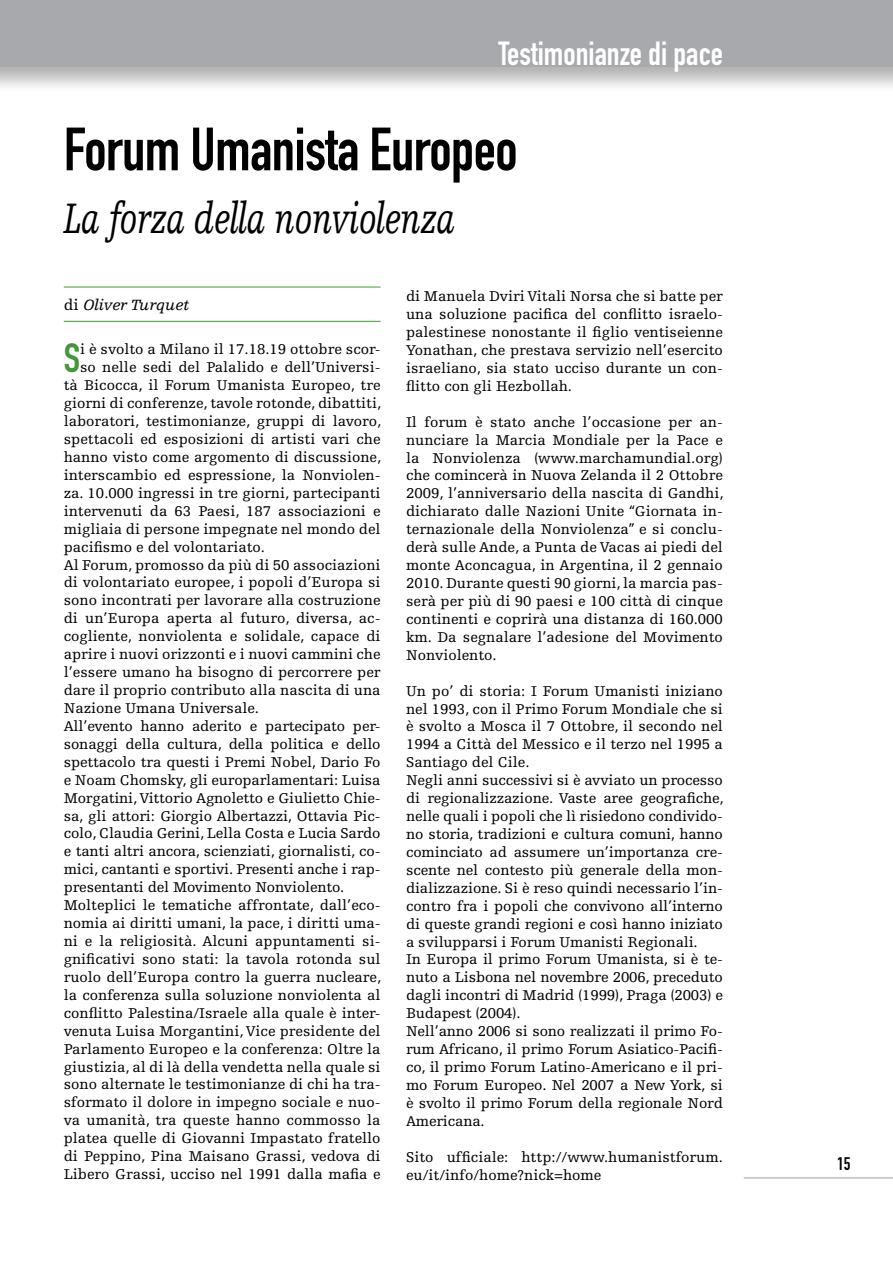
<style>
.page{position:relative;width:893px;height:1263px;background:#fff}
.page>*{position:absolute;margin:0;border:0;box-sizing:border-box;transform-origin:0 0}
.t1{font:60px "DIN Engschrift Std";letter-spacing:-.01em;color:#000}
.t2{font:italic 45px "Egyptienne FLT Std";letter-spacing:-.01em;color:#000;scale:.7 1}
.t3{font:40.2px "DIN Engschrift Std";color:#439639}
.t4{font:33px "DIN Engschrift Std";color:#fff}
.t5{font:18px "DIN Engschrift Std";color:#000}
.t6{font:italic 15.75px "Egyptienne FLT Std";color:#000}
.t7{font:15px/17.9px "Egyptienne FLT Std";color:#000;text-align:justify}
.s1{font-style:normal}
</style>
<div class="page">
<hr style="left:744px;top:1177px;width:149px;height:2px;background:#bcbdc0">
<div style="left:0;top:0;width:893px;height:93px;background:#000;opacity:.3"></div>
<div style="left:0;top:0;width:893px;height:66px;background:#a7a9ac"></div>
<hr style="left:64px;top:287px;width:317px;height:1px;background:#439639">
<hr style="left:64px;top:321px;width:317px;height:1px;background:#439639">
<h3 class="t4" style="left:498px;top:34px;width:226px">Testimonianze di pace</h3>
<h1 class="t1" style="left:64px;top:114px;width:455px">Forum Umanista Europeo</h1>
<h2 class="t2" style="left:64px;top:194px;width:561px">La forza della nonviolenza</h2>
<p class="t6" style="left:64px;top:296px;width:127px"><span class="s1">di</span> Oliver Turquet</p>
<h3 class="t3" style="left:64px;top:335px;width:18px">S</h3>
<p class="t7" style="left:80px;top:341px;width:302px">i è svolto a Milano il 17.18.19 ottobre scor-</p>
<p class="t7" style="left:80px;top:359px;width:302px">so nelle sedi del Palalido e dell’Universi-</p>
<p class="t7" style="left:64px;top:377px;width:318px">tà Bicocca, il Forum Umanista Europeo, tre</p>
<p class="t7" style="left:64px;top:395px;width:319px">giorni di conferenze, tavole rotonde, dibattiti,</p>
<p class="t7" style="left:64px;top:412px;width:319px">laboratori, testimonianze, gruppi di lavoro,</p>
<p class="t7" style="left:64px;top:430px;width:318px">spettacoli ed esposizioni di artisti vari che</p>
<p class="t7" style="left:64px;top:448px;width:319px">hanno visto come argomento di discussione,</p>
<p class="t7" style="left:64px;top:466px;width:318px">interscambio ed espressione, la Nonviolen-</p>
<p class="t7" style="left:64px;top:484px;width:318px">za. 10.000 ingressi in tre giorni, partecipanti</p>
<p class="t7" style="left:64px;top:502px;width:318px">intervenuti da 63 Paesi, 187 associazioni e</p>
<p class="t7" style="left:64px;top:520px;width:318px">migliaia di persone impegnate nel mondo del</p>
<p class="t7" style="left:64px;top:538px;width:203px">pacifismo e del volontariato.</p>
<p class="t7" style="left:64px;top:556px;width:318px">Al Forum, promosso da più di 50 associazioni</p>
<p class="t7" style="left:64px;top:574px;width:318px">di volontariato europee, i popoli d’Europa si</p>
<p class="t7" style="left:64px;top:592px;width:318px">sono incontrati per lavorare alla costruzione</p>
<p class="t7" style="left:64px;top:610px;width:318px">di un’Europa aperta al futuro, diversa, ac-</p>
<p class="t7" style="left:64px;top:628px;width:318px">cogliente, nonviolenta e solidale, capace di</p>
<p class="t7" style="left:64px;top:646px;width:318px">aprire i nuovi orizzonti e i nuovi cammini che</p>
<p class="t7" style="left:64px;top:663px;width:318px">l’essere umano ha bisogno di percorrere per</p>
<p class="t7" style="left:64px;top:681px;width:318px">dare il proprio contributo alla nascita di una</p>
<p class="t7" style="left:64px;top:699px;width:197px">Nazione Umana Universale.</p>
<p class="t7" style="left:64px;top:717px;width:318px">All’evento hanno aderito e partecipato per-</p>
<p class="t7" style="left:64px;top:735px;width:318px">sonaggi della cultura, della politica e dello</p>
<p class="t7" style="left:64px;top:753px;width:318px">spettacolo tra questi i Premi Nobel, Dario Fo</p>
<p class="t7" style="left:64px;top:771px;width:318px">e Noam Chomsky, gli europarlamentari: Luisa</p>
<p class="t7" style="left:64px;top:789px;width:318px">Morgatini, Vittorio Agnoletto e Giulietto Chie-</p>
<p class="t7" style="left:64px;top:807px;width:318px">sa, gli attori: Giorgio Albertazzi, Ottavia Pic-</p>
<p class="t7" style="left:64px;top:825px;width:318px">colo, Claudia Gerini, Lella Costa e Lucia Sardo</p>
<p class="t7" style="left:64px;top:843px;width:318px">e tanti altri ancora, scienziati, giornalisti, co-</p>
<p class="t7" style="left:64px;top:861px;width:318px">mici, cantanti e sportivi. Presenti anche i rap-</p>
<p class="t7" style="left:64px;top:879px;width:282px">presentanti del Movimento Nonviolento.</p>
<p class="t7" style="left:64px;top:896px;width:318px">Molteplici le tematiche affrontate, dall’eco-</p>
<p class="t7" style="left:64px;top:914px;width:318px">nomia ai diritti umani, la pace, i diritti uma-</p>
<p class="t7" style="left:64px;top:932px;width:318px">ni e la religiosità. Alcuni appuntamenti si-</p>
<p class="t7" style="left:64px;top:950px;width:318px">gnificativi sono stati: la tavola rotonda sul</p>
<p class="t7" style="left:64px;top:968px;width:319px">ruolo dell’Europa contro la guerra nucleare,</p>
<p class="t7" style="left:64px;top:986px;width:318px">la conferenza sulla soluzione nonviolenta al</p>
<p class="t7" style="left:64px;top:1004px;width:318px">conflitto Palestina/Israele alla quale è inter-</p>
<p class="t7" style="left:64px;top:1022px;width:318px">venuta Luisa Morgantini, Vice presidente del</p>
<p class="t7" style="left:64px;top:1040px;width:318px">Parlamento Europeo e la conferenza: Oltre la</p>
<p class="t7" style="left:64px;top:1058px;width:318px">giustizia, al di là della vendetta nella quale si</p>
<p class="t7" style="left:64px;top:1076px;width:318px">sono alternate le testimonianze di chi ha tra-</p>
<p class="t7" style="left:64px;top:1094px;width:318px">sformato il dolore in impegno sociale e nuo-</p>
<p class="t7" style="left:64px;top:1112px;width:318px">va umanità, tra queste hanno commosso la</p>
<p class="t7" style="left:64px;top:1129px;width:318px">platea quelle di Giovanni Impastato fratello</p>
<p class="t7" style="left:64px;top:1147px;width:318px">di Peppino, Pina Maisano Grassi, vedova di</p>
<p class="t7" style="left:64px;top:1165px;width:318px">Libero Grassi, ucciso nel 1991 dalla mafia e</p>
<p class="t7" style="left:406px;top:287px;width:318px">di Manuela Dviri Vitali Norsa che si batte per una soluzione pacifica del conflitto israelo&shy;palestinese nonostante il figlio ventiseienne Yonathan, che prestava servizio nell’esercito israeliano, sia stato ucciso durante un con&shy;flitto con gli Hezbollah.</p>
<p class="t7" style="left:406px;top:413px;width:319px">Il forum è stato anche l’occasione per an&shy;nunciare la Marcia Mondiale per la Pace e la Nonviolenza (www.marchamundial.org) che comincerà in Nuova Zelanda il 2 Ottobre 2009, l’anniversario della nascita di Gandhi, dichiarato dalle Nazioni Unite “Giornata in&shy;ternazionale della Nonviolenza” e si conclu&shy;derà sulle Ande, a Punta de Vacas ai piedi del monte Aconcagua, in Argentina, il 2 gennaio 2010. Durante questi 90 giorni, la marcia pas&shy;serà per più di 90 paesi e 100 città di cinque continenti e coprirà una distanza di 160.000 km. Da segnalare l’adesione del Movimento Nonviolento.</p>
<p class="t7" style="left:406px;top:682px;width:319px;text-align:left">Un po’ di storia: I Forum Umanisti iniziano nel 1993, con il Primo Forum Mondiale che si è svolto a Mosca il 7 Ottobre, il secondo nel 1994 a Città del Messico e il terzo nel 1995 a Santiago del Cile.<br>Negli anni successivi si è avviato un processo di regionalizzazione. Vaste aree geografiche, nelle quali i popoli che lì risiedono condivido&shy;no storia, tradizioni e cultura comuni, hanno cominciato ad assumere un’importanza cre&shy;scente nel contesto più generale della mon&shy;dializzazione. Si è reso quindi necessario l’in&shy;contro fra i popoli che convivono all’interno di queste grandi regioni e così hanno iniziato a svilupparsi i Forum Umanisti Regionali.<br>In Europa il primo Forum Umanista, si è te&shy;nuto a Lisbona nel novembre 2006, preceduto dagli incontri di Madrid (1999), Praga (2003) e Budapest (2004).<br>Nell’anno 2006 si sono realizzati il primo Fo&shy;rum Africano, il primo Forum Asiatico-Pacifi&shy;co, il primo Forum Latino-Americano e il pri&shy;mo Forum Europeo. Nel 2007 a New York, si è svolto il primo Forum della regionale Nord Americana.</p>
<p class="t7" style="left:406px;top:1148px;width:318px">Sito ufficiale: http://www.humanistforum. eu/it/info/home?nick=home</p>
<p class="t5" style="left:837px;top:1153px;width:15px">15</p>
</div>
